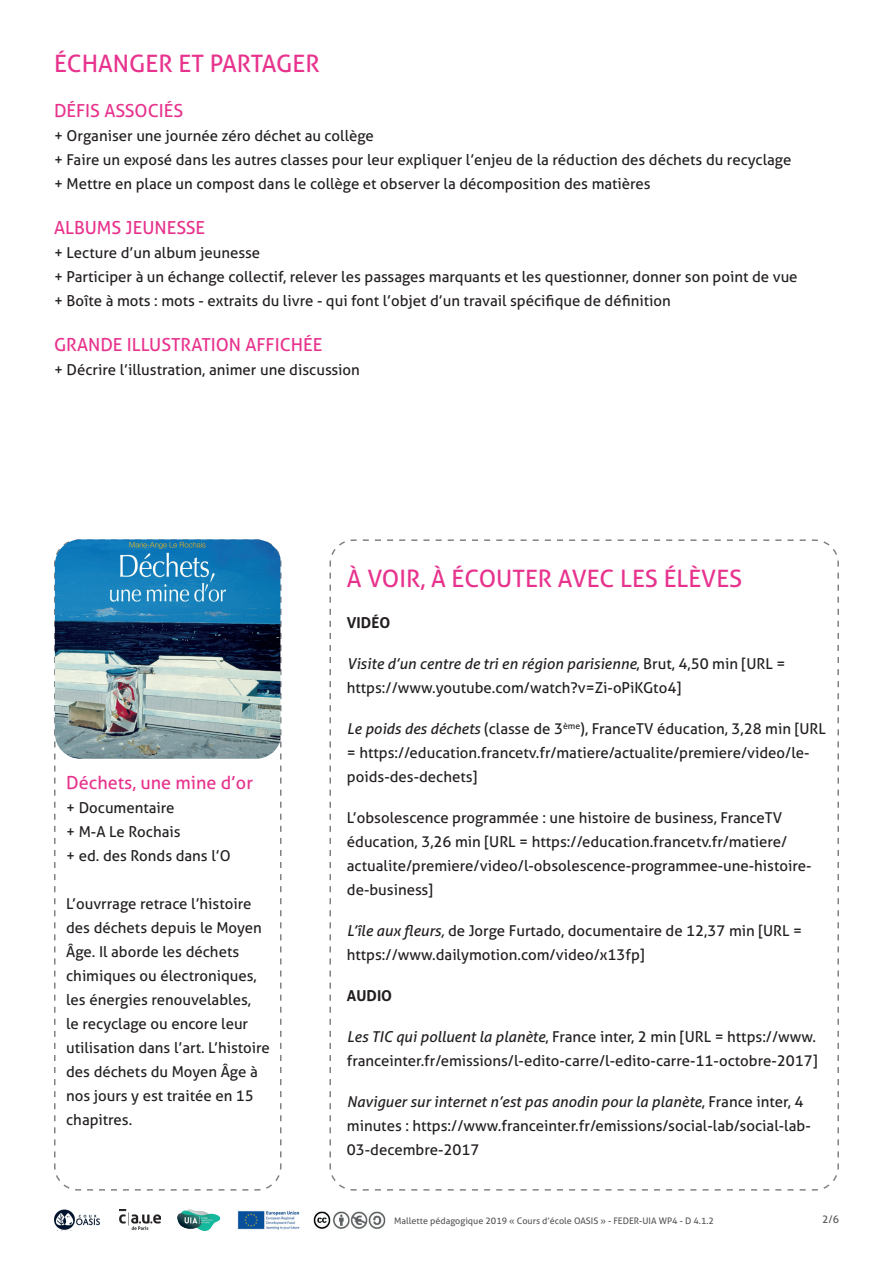
<style>
.page{position:relative;width:893px;height:1263px;background:#fff}
.page>*{position:absolute;margin:0;border:0;box-sizing:border-box;transform-origin:0 0}
.t1{font:24px "Aller";color:#e7338d}
.t2{font:18px "Aller";color:#e7338d}
.t3{font:15px/24px "Aller";color:#231f20}
.t4{font:700 15px "Aller";color:#231f20}
.t5{font:10.5px "Aller";color:#57585a}
.t6{font:9px "Aller";color:#57585a}
.s1{font-style:italic}
</style>
<div class="page">
<img style="left:119px;top:1209px;width:42px;height:21px">
<img style="left:237px;top:1211px;width:63px;height:19px">
<img style="left:177px;top:1209px;width:43px;height:21px">
<img style="left:54px;top:1209px;width:21px;height:21px">
<img style="left:76px;top:1214px;width:24px;height:11px">
<img style="left:313px;top:1211px;width:73px;height:18px">
<svg style="left:329px;top:539px;width:510px;height:652px"></svg>
<svg style="left:54px;top:556px;width:228px;height:635px"></svg>
<img style="left:55px;top:539px;width:225px;height:220px">
<h1 class="t1" style="left:54px;top:49px;width:267px">ÉCHANGER ET PARTAGER</h1>
<p class="t2" style="left:54px;top:99px;width:131px">DÉFIS ASSOCIÉS</p>
<p class="t3" style="left:54px;top:123px;width:739px">+ Organiser une journée zéro déchet au collège<br>+ Faire un exposé dans les autres classes pour leur expliquer l’enjeu de la réduction des déchets du recyclage + Mettre en place un compost dans le collège et observer la décomposition des matières</p>
<p class="t2" style="left:54px;top:216px;width:153px">ALBUMS JEUNESSE</p>
<p class="t3" style="left:54px;top:240px;width:745px">+ Lecture d’un album jeunesse<br>+ Participer à un échange collectif, relever les passages marquants et les questionner, donner son point de vue + Boîte à mots : mots - extraits du livre - qui font l’objet d’un travail spécifique de définition</p>
<p class="t2" style="left:54px;top:333px;width:270px">GRANDE ILLUSTRATION AFFICHÉE</p>
<p class="t3" style="left:54px;top:357px;width:307px">+ Décrire l’illustration, animer une discussion</p>
<p class="t2" style="left:66px;top:771px;width:188px">Déchets, une mine d’or</p>
<p class="t3" style="left:66px;top:795px;width:166px">+ Documentaire<br>+ M-A Le Rochais<br>+ ed. des Ronds dans l’O</p>
<p class="t3" style="left:66px;top:891px;width:205px">L’ouvrrage retrace l’histoire des déchets depuis le Moyen<br>Âge. Il aborde les déchets chimiques ou électroniques, les énergies renouvelables,<br>le recyclage ou encore leur utilisation dans l’art. L’histoire des déchets du Moyen Âge à nos jours y est traitée en 15 chapitres.</p>
<h1 class="t1" style="left:347px;top:564px;width:397px">À VOIR, À ÉCOUTER AVEC LES ÉLÈVES</h1>
<p class="t4" style="left:347px;top:613px;width:45px">VIDÉO</p>
<p class="t3" style="left:347px;top:652px;width:440px"><span class="s1">Visite d’un centre de tri en région parisienne</span>, Brut, 4,50 min [URL = https://www.youtube.com/watch?v=Zi-oPiKGto4]</p>
<p class="t3" style="left:347px;top:717px;width:481px"><span class="s1">Le poids des déchets</span> (classe de 3<sup>ème</sup>), FranceTV éducation, 3,28 min [URL = https://education.francetv.fr/matiere/actualite/premiere/video/le&shy;poids-des-dechets]</p>
<p class="t3" style="left:347px;top:806px;width:466px">L’obsolescence programmée : une histoire de business, FranceTV éducation, 3,26 min [URL = https://education.francetv.fr/matiere/ actualite/premiere/video/l-obsolescence-programmee-une-histoire&shy;de-business]</p>
<p class="t3" style="left:347px;top:919px;width:457px"><span class="s1">L’île aux fleurs,</span> de Jorge Furtado, documentaire de 12,37 min [URL = https://www.dailymotion.com/video/x13fp]</p>
<p class="t4" style="left:347px;top:986px;width:47px">AUDIO</p>
<p class="t3" style="left:347px;top:1025px;width:472px"><span class="s1">Les TIC qui polluent la planète</span>, France inter, 2 min [URL = https://www. franceinter.fr/emissions/l-edito-carre/l-edito-carre-11-octobre-2017]</p>
<p class="t3" style="left:347px;top:1090px;width:465px"><span class="s1">Naviguer sur internet n’est pas anodin pour la planète</span>, France inter, 4 minutes : https://www.franceinter.fr/emissions/social-lab/social-lab-<br>03-decembre-2017</p>
<p class="t6" style="left:394px;top:1215px;width:321px">Mallette pédagogique 2019 « Cours d’école OASIS » - FEDER-UIA WP4 - D 4.1.2</p>
<p class="t5" style="left:822px;top:1213px;width:18px">2/6</p>
</div>
